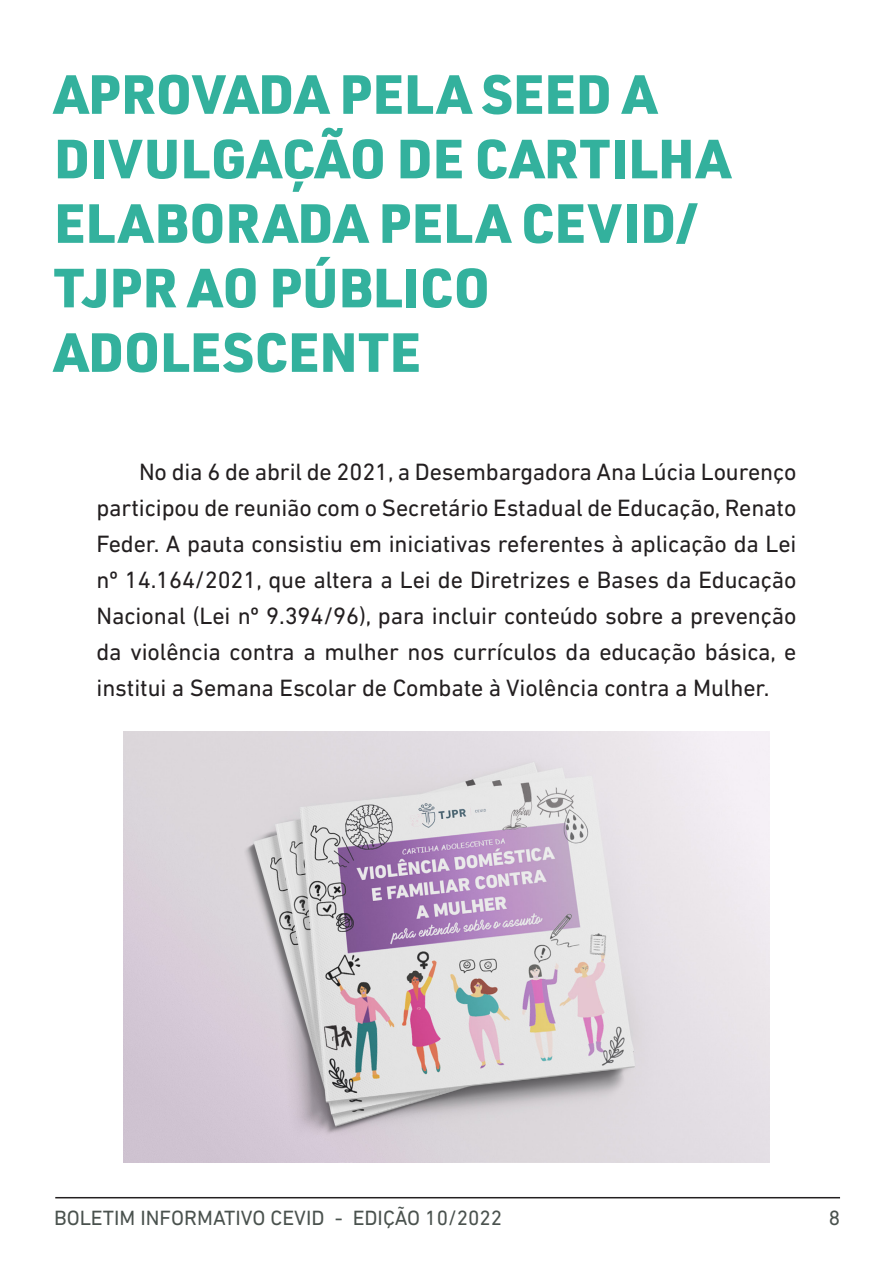
<style>
.page{position:relative;width:893px;height:1263px;background:#fff}
.page>*{position:absolute;margin:0;border:0;box-sizing:border-box;transform-origin:0 0}
.titulo{font:900 54px/64.5px "URWDIN";color:#33b19d}
.t1{font:24px/36px "DIN Next LT Pro";letter-spacing:-.005em;color:#231f20;text-align:justify}
.t2{font:21px "DIN Next LT Pro";color:#4a524e}
</style>
<div class="page">
<hr style="left:55px;top:1197px;width:785px;height:1px;background:#231f20">
<img style="left:123px;top:731px;width:647px;height:431px">
<p class="titulo" style="left:54px;top:60px;width:604px">APROVADA PELA SEED A</p>
<p class="titulo" style="left:54px;top:124px;width:678px">DIVULGAÇÃO DE CARTILHA</p>
<p class="titulo" style="left:54px;top:189px;width:645px">ELABORADA PELA CEVID/<br>TJPR AO PÚBLICO</p>
<p class="titulo" style="left:54px;top:318px;width:368px">ADOLESCENTE</p>
<p class="t1" style="left:97px;top:453px;width:701px;text-indent:43px">No dia 6 de abril de 2021, a Desembargadora Ana Lúcia Lourenço participou de reunião com o Secretário Estadual de Educação, Renato Feder. A pauta consistiu em iniciativas referentes à aplicação da Lei nº 14.164/2021, que altera a Lei de Diretrizes e Bases da Educação Nacional (Lei nº 9.394/96), para incluir conteúdo sobre a prevenção da violência contra a mulher nos currículos da educação básica, e institui a Semana Escolar de Combate à Violência contra a Mulher.</p>
<p class="t2" style="left:54px;top:1205px;width:450px">BOLETIM INFORMATIVO CEVID - EDIÇÃO 10/2022</p>
<p class="t2" style="left:829px;top:1205px;width:13px">8</p>
</div>
